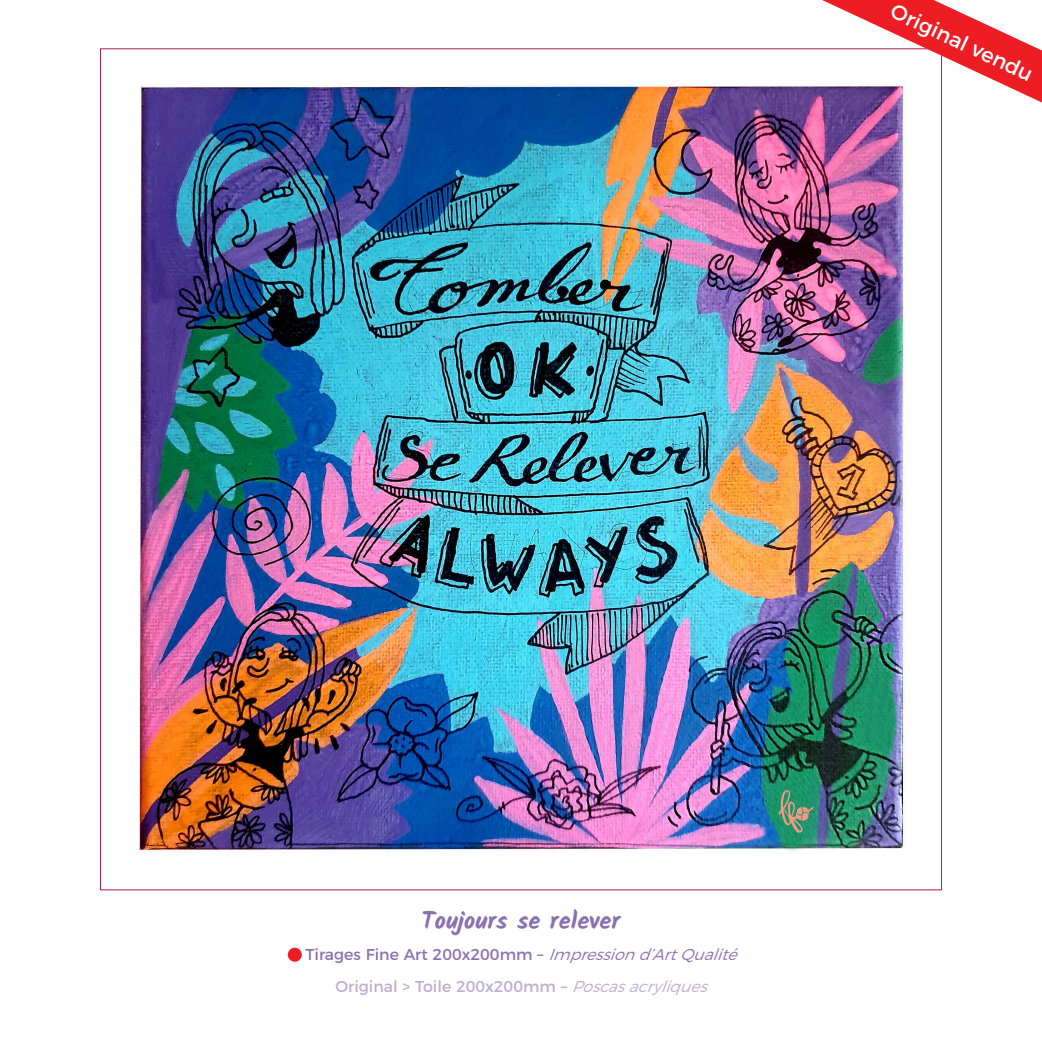
<style>
.page{position:relative;width:1042px;height:1042px;background:#fff}
.page>*{position:absolute;margin:0;border:0;box-sizing:border-box;transform-origin:0 0}
.t1{font:700 24.5px "Kalam";color:#8972b0}
.t2{font:21px "Montserrat";color:#fff}
.t3{font:15.75px "Montserrat";color:#8972b0}
.t4{font:15.75px "Montserrat";color:#bbaed2}
.s1{font-weight:300;font-style:italic}
</style>
<div class="page">
<img style="left:139px;top:84px;width:766px;height:767px">
<svg style="left:822px;top:0;width:220px;height:103px"></svg>
<div style="left:288px;top:947px;width:14px;height:14px;background:#ee1d23;border-radius:50%"></div>
<p class="t2" style="left:899px;top:-6px;width:156px;rotate:25deg">Original vendu</p>
<p class="t1" style="left:421px;top:906px;width:200px">Toujours se relever</p>
<p class="t3" style="left:305px;top:942px;width:440px">T i ra g es F i n e A rt 2 0 0x2 0 0 m m – <span class="s1">Impressiond’ArtQualité</span></p>
<p class="t4" style="left:335px;top:973px;width:381px">Original &gt; Toile 200x200mm – <span class="s1">Poscasacryliques</span></p>
</div>
